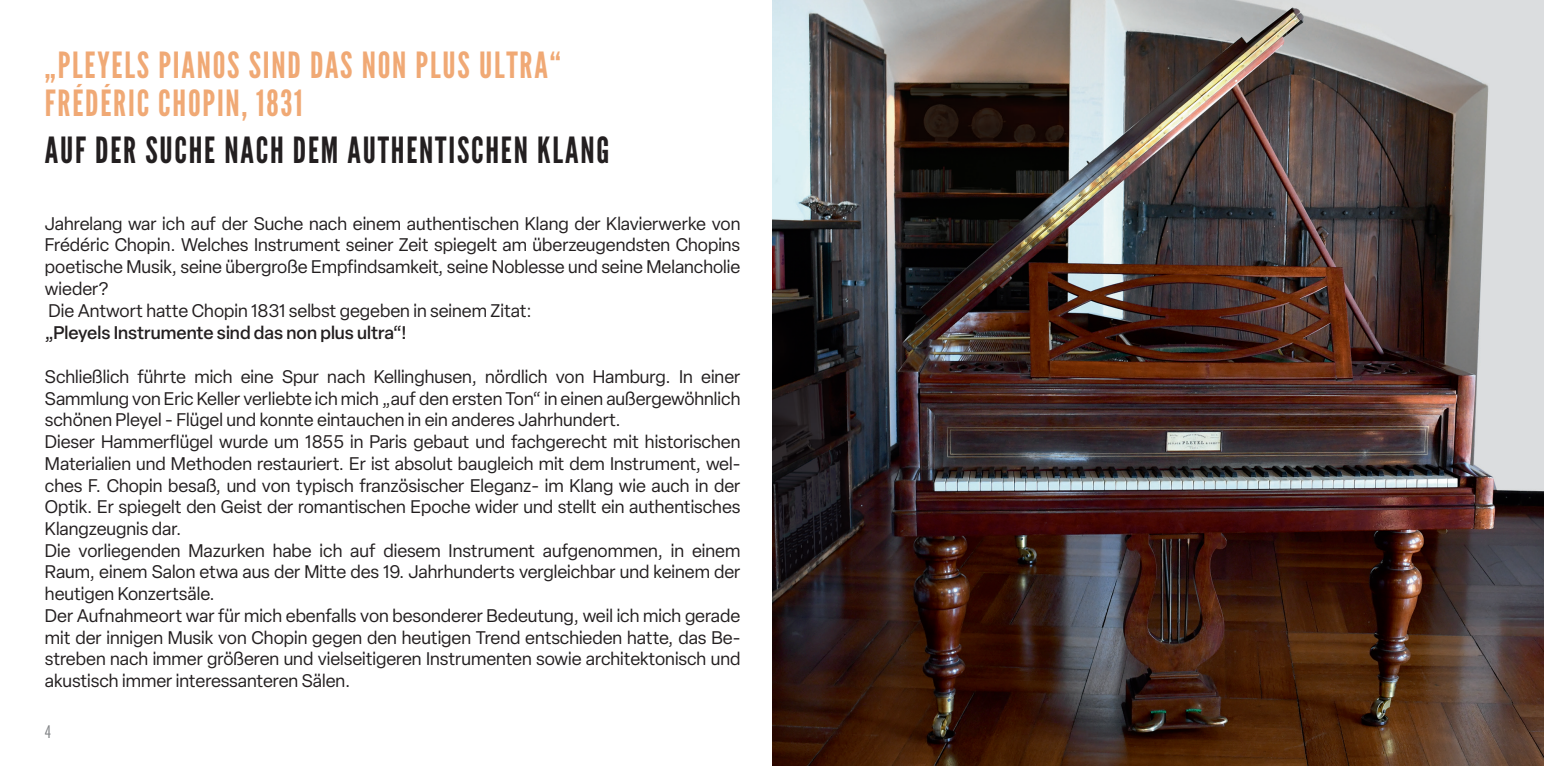
<style>
.page{position:relative;width:1544px;height:766px;background:#fff}
.page>*{position:absolute;margin:0;border:0;box-sizing:border-box;transform-origin:0 0}
.t1{font:36px/38.2px "League Gothic";letter-spacing:.05em;color:#f0a975}
.t2{font:36px "League Gothic";letter-spacing:.05em;color:#231f20}
.t3{font:18px/21.6px "Elza";color:#231f20}
.t4{font:500 18px "Elza";color:#231f20}
.t5{font:300 condensed 16.88px "Futura";color:#808285}
</style>
<div class="page">
<img style="left:772px;top:0;width:771px;height:765px">
<h1 class="t1" style="left:45px;top:46px;width:517px">„PLEYELS PIANOS SIND DAS NON PLUS ULTRA“<br>FRÉDÉRIC CHOPIN, 1831</h1>
<h1 class="t2" style="left:45px;top:129px;width:566px">AUF DER SUCHE NACH DEM AUTHENTISCHEN KLANG</h1>
<p class="t3" style="left:45px;top:212px;width:697px">Jahrelang war ich auf der Suche nach einem authentischen Klang der Klavierwerke von Frédéric Chopin. Welches Instrument seiner Zeit spiegelt am überzeugendsten Chopins poetische Musik, seine übergroße Empfindsamkeit, seine Noblesse und seine Melancholie wieder?<br>Die Antwort hatte Chopin 1831 selbst gegeben in seinem Zitat:</p>
<p class="t4" style="left:45px;top:320px;width:363px">„Pleyels Instrumente sind das non plus ultra“!</p>
<p class="t3" style="left:45px;top:366px;width:697px">Schließlich führte mich eine Spur nach Kellinghusen, nördlich von Hamburg. In einer Sammlung von Eric Keller verliebte ich mich „auf den ersten Ton“ in einen außergewöhnlich schönen Pleyel - Flügel und konnte eintauchen in ein anderes Jahrhundert.<br>Dieser Hammerflügel wurde um 1855 in Paris gebaut und fachgerecht mit historischen Materialien und Methoden restauriert. Er ist absolut baugleich mit dem Instrument, wel&shy;ches F. Chopin besaß, und von typisch französischer Eleganz- im Klang wie auch in der Optik. Er spiegelt den Geist der romantischen Epoche wider und stellt ein authentisches Klangzeugnis dar.<br>Die vorliegenden Mazurken habe ich auf diesem Instrument aufgenommen, in einem Raum, einem Salon etwa aus der Mitte des 19. Jahrhunderts vergleichbar und keinem der heutigen Konzertsäle.<br>Der Aufnahmeort war für mich ebenfalls von besonderer Bedeutung, weil ich mich gerade mit der innigen Musik von Chopin gegen den heutigen Trend entschieden hatte, das Be&shy;streben nach immer größeren und vielseitigeren Instrumenten sowie architektonisch und akustisch immer interessanteren Sälen.</p>
<p class="t5" style="left:45px;top:721px;width:9px">4</p>
</div>
